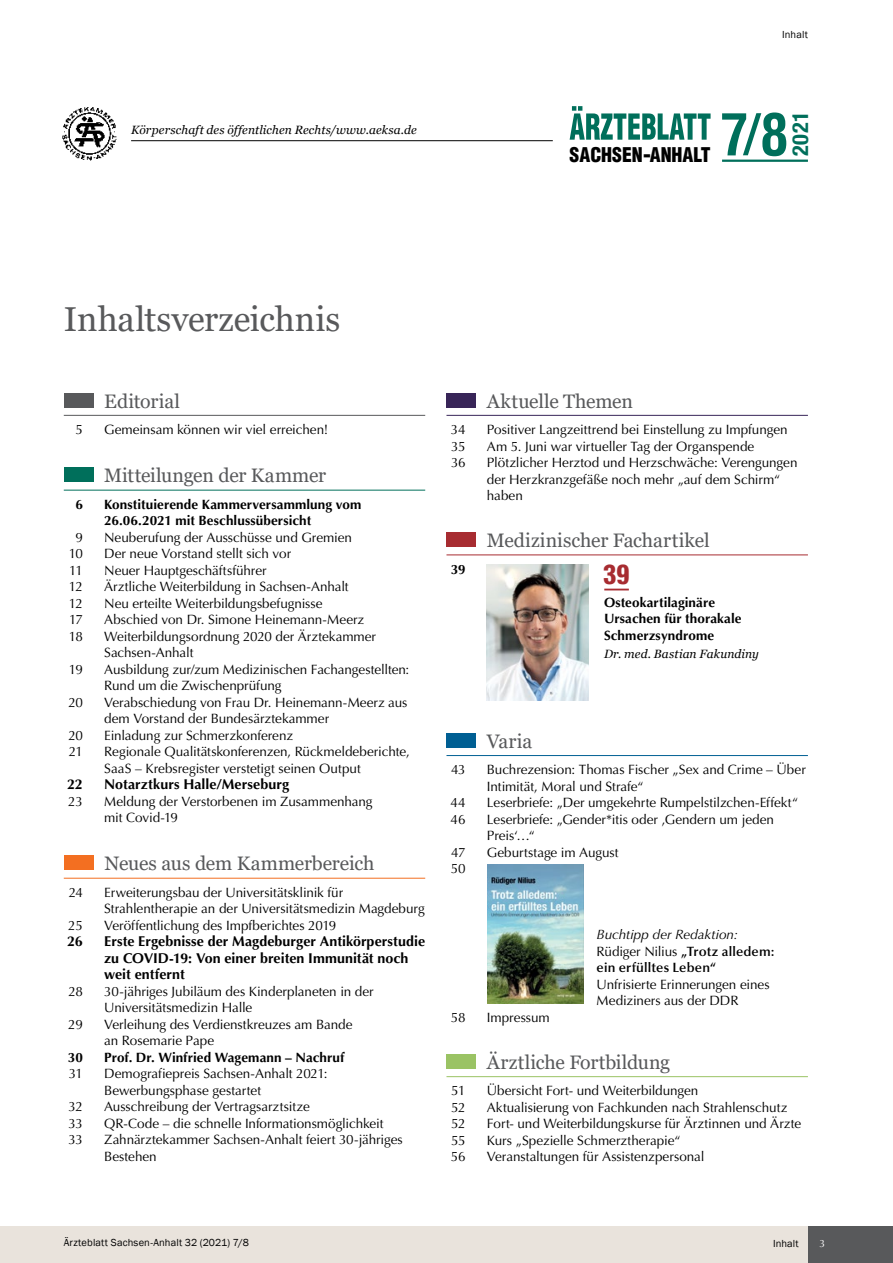
<style>
.page{position:relative;width:893px;height:1263px;background:#fff}
.page>*{position:absolute;margin:0;border:0;box-sizing:border-box;transform-origin:0 0}
.t1{font:700 condensed 57px "Helvetica LT";color:#006f5b}
.t2{font:34.5px "Georgia";letter-spacing:-.005em;color:#58595b}
.t3{font:900 condensed 26.1px "Helvetica LT";color:#a72c31}
.t4{font:700 condensed 22.05px "Helvetica Neue LT Std";color:#006f5b}
.t5{font:900 condensed 19.8px "Helvetica LT";color:#000}
.t6{font:19.5px "Georgia";letter-spacing:-.005em;color:#58595b}
.t7{font:700 14.25px/16.5px "Optima LT";letter-spacing:.005em;color:#000}
.t8{font:13.5px/16.5px "Optima LT";letter-spacing:-.005em;color:#000}
.t9{font:700 13.5px/16.5px "Optima LT";letter-spacing:.005em;color:#000}
.t10{font:600 13.5px/16.5px "Optima LT";letter-spacing:.01em;color:#000}
.t11{font:italic 12px "Georgia";letter-spacing:.01em;color:#000}
.t12{font:10.5px "Franklin Gothic";letter-spacing:.015em;color:#000}
.t13{font:10.5px "Optima LT";color:#fff}
.s1{font-size:49.95px}
.s2{font-weight:400;font-style:italic}
.s3{font-weight:400}
</style>
<div class="page">
<div style="left:0;top:1226px;width:893px;height:37px;background:#e9e3dc"></div>
<div style="left:808px;top:1226px;width:85px;height:37px;background:#58595b"></div>
<img style="left:62px;top:107px;width:55px;height:54px">
<svg style="left:570px;top:106px;width:141px;height:34px"></svg>
<hr style="left:131px;top:140px;width:422px;height:1px;background:#000">
<hr style="left:64px;top:415px;width:361px;height:1px;background:#58595b">
<div style="left:64px;top:393px;width:30px;height:14px;background:#58595b"></div>
<hr style="left:446px;top:1076px;width:362px;height:1px;background:#9ac364">
<div style="left:446px;top:1054px;width:30px;height:15px;background:#9ac364"></div>
<hr style="left:64px;top:490px;width:361px;height:1px;background:#006f5b">
<div style="left:64px;top:467px;width:30px;height:15px;background:#006f5b"></div>
<hr style="left:64px;top:878px;width:361px;height:1px;background:#f36f21">
<div style="left:64px;top:855px;width:30px;height:15px;background:#f36f21"></div>
<hr style="left:446px;top:554px;width:362px;height:1px;background:#a72c31">
<div style="left:446px;top:532px;width:30px;height:15px;background:#a72c31"></div>
<svg style="left:604px;top:589px;width:25px;height:1px"></svg>
<img style="left:487px;top:564px;width:102px;height:137px">
<hr style="left:446px;top:415px;width:362px;height:1px;background:#382558">
<div style="left:446px;top:393px;width:30px;height:14px;background:#382558"></div>
<hr style="left:722px;top:160px;width:86px;height:2px;background:#006f5b">
<hr style="left:446px;top:755px;width:362px;height:1px;background:#005f93">
<div style="left:446px;top:733px;width:30px;height:15px;background:#005f93"></div>
<img style="left:487px;top:864px;width:97px;height:139px">
<p class="t11" style="left:131px;top:122px;width:287px">Körperschaft des öffentlichen Rechts/www.aeksa.de</p>
<p class="t12" style="left:782px;top:28px;width:27px">Inhalt</p>
<h3 class="t5" style="left:570px;top:142px;width:142px">SACHSEN-ANHALT</h3>
<h1 class="t1" style="left:720px;top:99px;width:70px">7<span class="s1">/</span>8</h1>
<h3 class="t4" style="left:787px;top:156px;width:47px;rotate:-90deg">2021</h3>
<h2 class="t2" style="left:64px;top:298px;width:278px">Inhaltsverzeichnis</h2>
<h3 class="t6" style="left:104px;top:389px;width:77px">Editorial</h3>
<p class="t8" style="left:75px;top:421px;width:9px">5</p>
<p class="t8" style="left:104px;top:421px;width:226px">Gemeinsam können wir viel erreichen!</p>
<h3 class="t6" style="left:104px;top:464px;width:224px">Mitteilungen der Kammer</h3>
<p class="t9" style="left:75px;top:496px;width:9px">6</p>
<p class="t9" style="left:104px;top:496px;width:259px">Konstituierende Kammerversammlung vom<br>26.06.2021 mit Beschlussübersicht</p>
<p class="t8" style="left:75px;top:529px;width:9px">9</p>
<p class="t8" style="left:104px;top:529px;width:249px">Neuberufung der Ausschüsse und Gremien</p>
<p class="t8" style="left:69px;top:545px;width:16px">10</p>
<p class="t8" style="left:104px;top:545px;width:188px">Der neue Vorstand stellt sich vor</p>
<p class="t8" style="left:69px;top:562px;width:15px">11</p>
<p class="t8" style="left:104px;top:562px;width:164px">Neuer Hauptgeschäftsführer</p>
<p class="t8" style="left:69px;top:578px;width:16px">12</p>
<p class="t8" style="left:104px;top:578px;width:246px">Ärztliche Weiterbildung in Sachsen-Anhalt</p>
<p class="t8" style="left:69px;top:595px;width:16px">12</p>
<p class="t8" style="left:104px;top:595px;width:220px">Neu erteilte Weiterbildungsbefugnisse</p>
<p class="t8" style="left:69px;top:611px;width:15px">17</p>
<p class="t8" style="left:104px;top:611px;width:262px">Abschied von Dr. Simone Heinemann-Meerz</p>
<p class="t8" style="left:69px;top:628px;width:16px">18</p>
<p class="t8" style="left:104px;top:628px;width:273px">Weiterbildungsordnung 2020 der Ärztekammer<br>Sachsen-Anhalt</p>
<p class="t8" style="left:69px;top:661px;width:15px">19</p>
<p class="t8" style="left:104px;top:661px;width:307px">Ausbildung zur/zum Medizinischen Fachangestellten:<br>Rund um die Zwischenprüfung</p>
<p class="t8" style="left:68px;top:694px;width:16px">20</p>
<p class="t8" style="left:104px;top:694px;width:305px">Verabschiedung von Frau Dr. Heinemann-Meerz aus dem Vorstand der Bundesärztekammer</p>
<p class="t8" style="left:68px;top:727px;width:16px">20</p>
<p class="t8" style="left:104px;top:727px;width:190px">Einladung zur Schmerzkonferenz</p>
<p class="t8" style="left:69px;top:743px;width:16px">21</p>
<p class="t8" style="left:104px;top:743px;width:307px">Regionale Qualitätskonferenzen, Rückmeldeberichte,<br>SaaS – Krebsregister verstetigt seinen Output</p>
<p class="t7" style="left:67px;top:776px;width:17px">22</p>
<p class="t7" style="left:104px;top:776px;width:186px">Notarztkurs Halle/Merseburg</p>
<p class="t8" style="left:68px;top:793px;width:16px">23</p>
<p class="t8" style="left:104px;top:793px;width:270px">Meldung der Verstorbenen im Zusammenhang mit Covid-19</p>
<h3 class="t6" style="left:105px;top:852px;width:271px">Neues aus dem Kammerbereich</h3>
<p class="t8" style="left:69px;top:884px;width:16px">24</p>
<p class="t8" style="left:104px;top:884px;width:322px">Erweiterungsbau der Universitätsklinik für<br>Strahlentherapie an der Universitätsmedizin Magdeburg</p>
<p class="t8" style="left:68px;top:917px;width:16px">25</p>
<p class="t8" style="left:104px;top:917px;width:234px">Veröffentlichung des Impfberichtes 2019</p>
<p class="t7" style="left:67px;top:933px;width:17px">26</p>
<p class="t7" style="left:104px;top:933px;width:322px">Erste Ergebnisse der Magdeburger Antikörperstudie zu COVID-19: Von einer breiten Immunität noch weit entfernt</p>
<p class="t8" style="left:68px;top:983px;width:16px">28</p>
<p class="t8" style="left:104px;top:983px;width:271px">30-jähriges Jubiläum des Kinderplaneten in der<br>Universitätsmedizin Halle</p>
<p class="t8" style="left:68px;top:1016px;width:16px">29</p>
<p class="t8" style="left:104px;top:1016px;width:250px">Verleihung des Verdienstkreuzes am Bande an Rosemarie Pape</p>
<p class="t9" style="left:68px;top:1049px;width:17px">30</p>
<p class="t9" style="left:104px;top:1049px;width:242px">Prof. Dr. Winfried Wagemann – Nachruf</p>
<p class="t8" style="left:69px;top:1066px;width:16px">31</p>
<p class="t8" style="left:104px;top:1066px;width:225px">Demografiepreis Sachsen-Anhalt 2021:<br>Bewerbungsphase gestartet</p>
<p class="t8" style="left:69px;top:1099px;width:16px">32</p>
<p class="t8" style="left:104px;top:1099px;width:207px">Ausschreibung der Vertragsarztsitze</p>
<p class="t8" style="left:68px;top:1115px;width:16px">33</p>
<p class="t8" style="left:104px;top:1115px;width:281px">QR-Code – die schnelle Informationsmöglichkeit</p>
<p class="t8" style="left:68px;top:1132px;width:16px">33</p>
<p class="t8" style="left:104px;top:1132px;width:300px">Zahnärztekammer Sachsen-Anhalt feiert 30-jähriges<br>Bestehen</p>
<h3 class="t6" style="left:487px;top:389px;width:148px">Aktuelle Themen</h3>
<p class="t8" style="left:451px;top:421px;width:16px">34</p>
<p class="t8" style="left:487px;top:421px;width:302px">Positiver Langzeittrend bei Einstellung zu Impfungen</p>
<p class="t8" style="left:451px;top:438px;width:16px">35</p>
<p class="t8" style="left:487px;top:438px;width:269px">Am 5. Juni war virtueller Tag der Organspende</p>
<p class="t8" style="left:451px;top:454px;width:16px">36</p>
<p class="t8" style="left:487px;top:454px;width:312px">Plötzlicher Herztod und Herzschwäche: Verengungen der Herzkranzgefäße noch mehr „auf dem Schirm“ haben</p>
<p class="t9" style="left:451px;top:561px;width:16px">39</p>
<h3 class="t6" style="left:487px;top:529px;width:224px">Medizinischer Fachartikel</h3>
<h3 class="t3" style="left:604px;top:558px;width:28px">39</h3>
<p class="t9" style="left:604px;top:594px;width:139px">Osteokartilaginäre<br>Ursachen für thorakale<br>Schmerzsyndrome</p>
<p class="t11" style="left:604px;top:646px;width:156px">Dr. med. Bastian Fakundiny</p>
<h3 class="t6" style="left:487px;top:729px;width:47px">Varia</h3>
<p class="t8" style="left:451px;top:762px;width:16px">43</p>
<p class="t8" style="left:487px;top:762px;width:320px">Buchrezension: Thomas Fischer „Sex and Crime – Über<br>Intimität, Moral und Strafe“</p>
<p class="t8" style="left:450px;top:795px;width:17px">44</p>
<p class="t8" style="left:487px;top:795px;width:313px">Leserbriefe: „Der umgekehrte Rumpelstilzchen-Effekt“</p>
<p class="t8" style="left:451px;top:811px;width:16px">46</p>
<p class="t8" style="left:487px;top:811px;width:289px">Leserbriefe: „Gender*itis oder ‚Gendern um jeden<br>Preis‘…“</p>
<p class="t8" style="left:451px;top:844px;width:16px">47</p>
<p class="t8" style="left:487px;top:844px;width:133px">Geburtstage im August</p>
<p class="t8" style="left:451px;top:861px;width:16px">50</p>
<p class="t8" style="left:451px;top:1009px;width:16px">58</p>
<p class="t8" style="left:487px;top:1009px;width:64px">Impressum</p>
<p class="t10" style="left:597px;top:927px;width:179px"><span class="s2">Buchtipp der Redaktion:<br></span><span class="s3">Rüdiger Nilius</span> „Trotz alledem: ein erfülltes Leben“</p>
<p class="t8" style="left:597px;top:976px;width:175px">Unfrisierte Erinnerungen eines<br>Mediziners aus der DDR</p>
<h3 class="t6" style="left:487px;top:1050px;width:185px">Ärztliche Fortbildung</h3>
<p class="t8" style="left:451px;top:1083px;width:16px">51</p>
<p class="t8" style="left:487px;top:1083px;width:213px">Übersicht Fort- und Weiterbildungen</p>
<p class="t8" style="left:451px;top:1099px;width:16px">52</p>
<p class="t8" style="left:487px;top:1099px;width:302px">Aktualisierung von Fachkunden nach Strahlenschutz</p>
<p class="t8" style="left:451px;top:1116px;width:16px">52</p>
<p class="t8" style="left:487px;top:1116px;width:316px">Fort- und Weiterbildungskurse für Ärztinnen und Ärzte</p>
<p class="t8" style="left:451px;top:1132px;width:16px">55</p>
<p class="t8" style="left:487px;top:1132px;width:195px">Kurs „Spezielle Schmerztherapie“</p>
<p class="t8" style="left:451px;top:1149px;width:16px">56</p>
<p class="t8" style="left:487px;top:1149px;width:219px">Veranstaltungen für Assistenzpersonal</p>
<p class="t12" style="left:64px;top:1236px;width:187px">Ärzteblatt Sachsen-Anhalt 32 (2021) 7/8</p>
<p class="t13" style="left:819px;top:1237px;width:7px">3</p>
<p class="t12" style="left:773px;top:1237px;width:27px">Inhalt</p>
</div>
